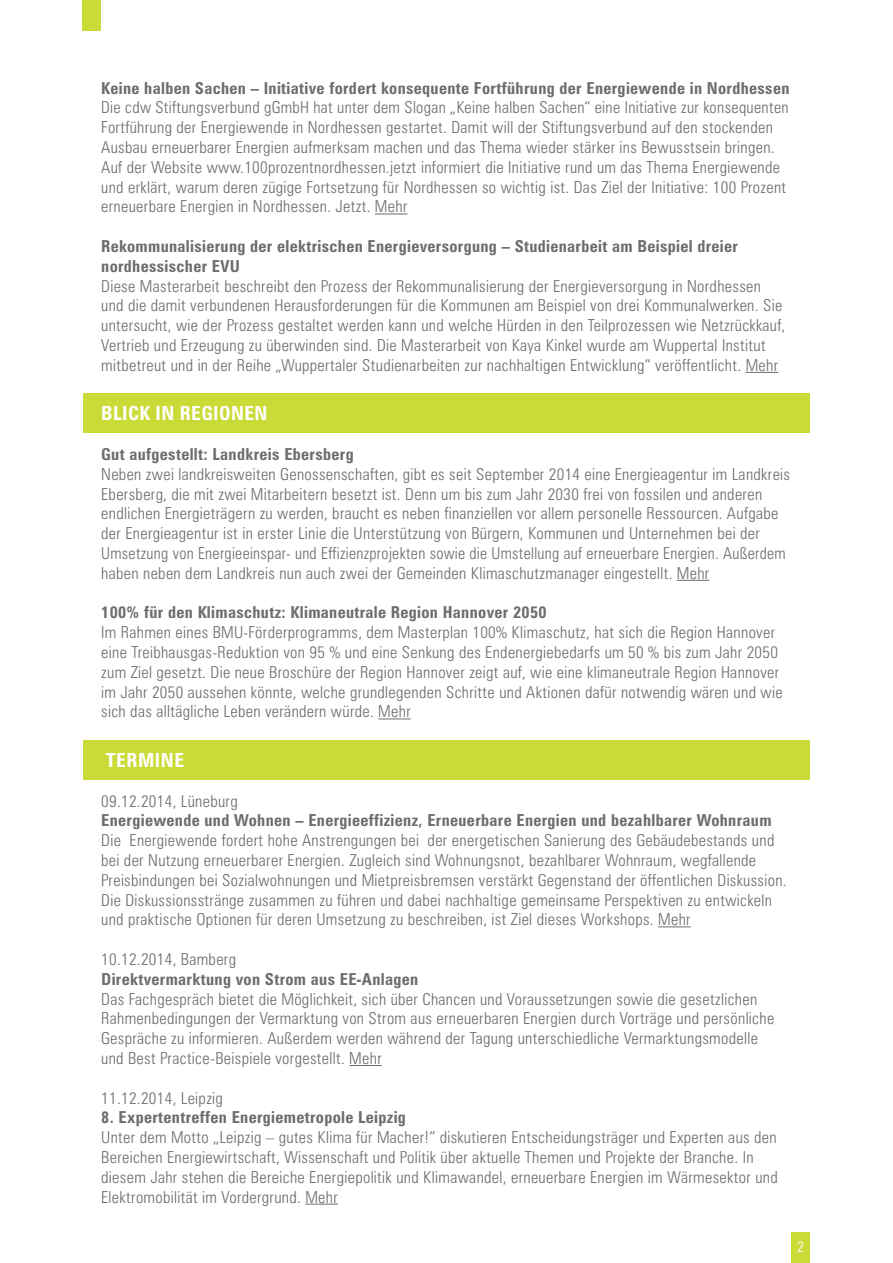
<style>
.page{position:relative;width:893px;height:1263px;background:#fff}
.page>*{position:absolute;margin:0;border:0;box-sizing:border-box;transform-origin:0 0}
.t1{font:700 condensed 19.5px "Zurich BT";letter-spacing:.02em;color:#fff}
.t2{font:300 condensed 16.5px/19.8px "Zurich BT";letter-spacing:.02em;color:#6c6d70}
.t3{font:700 condensed 16.5px/19.8px "Zurich BT";letter-spacing:.02em;color:#6c6d70}
.t4{font:300 condensed 15px "Zurich BT";color:#fff}
</style>
<div class="page">
<div style="left:792px;top:1232px;width:18px;height:31px;background:#cadb37"></div>
<div style="left:83px;top:0;width:18px;height:31px;background:#cadb37"></div>
<div style="left:83px;top:393px;width:727px;height:40px;background:#cadb37"></div>
<div style="left:83px;top:740px;width:727px;height:40px;background:#cadb37"></div>
<hr style="left:375px;top:214px;width:32px;height:1px;background:#6c6d70">
<hr style="left:746px;top:372px;width:32px;height:1px;background:#6c6d70">
<hr style="left:677px;top:580px;width:32px;height:1px;background:#6c6d70">
<hr style="left:378px;top:719px;width:33px;height:1px;background:#6c6d70">
<hr style="left:658px;top:926px;width:33px;height:1px;background:#6c6d70">
<hr style="left:349px;top:1065px;width:33px;height:1px;background:#6c6d70">
<hr style="left:305px;top:1204px;width:33px;height:1px;background:#6c6d70">
<p class="t3" style="left:101px;top:78px;width:690px">Keine halben Sachen – Initiative fordert konsequente Fortführung der Energiewende in Nordhessen</p>
<p class="t2" style="left:101px;top:98px;width:689px">Die cdw Stiftungsverbund gGmbH hat unter dem Slogan „Keine halben Sachen“ eine Initiative zur konsequenten Fortführung der Energiewende in Nordhessen gestartet. Damit will der Stiftungsverbund auf den stockenden Ausbau erneuerbarer Energien aufmerksam machen und das Thema wieder stärker ins Bewusstsein bringen.<br>Auf der Website www.100prozentnordhessen.jetzt informiert die Initiative rund um das Thema Energiewende und erklärt, warum deren zügige Fortsetzung für Nordhessen so wichtig ist. Das Ziel der Initiative: 100 Prozent erneuerbare Energien in Nordhessen. Jetzt. Mehr</p>
<p class="t3" style="left:101px;top:236px;width:638px">Rekommunalisierung der elektrischen Energieversorgung – Studienarbeit am Beispiel dreier nordhessischer EVU</p>
<p class="t2" style="left:101px;top:276px;width:686px">Diese Masterarbeit beschreibt den Prozess der Rekommunalisierung der Energieversorgung in Nordhessen und die damit verbundenen Herausforderungen für die Kommunen am Beispiel von drei Kommunalwerken. Sie untersucht, wie der Prozess gestaltet werden kann und welche Hürden in den Teilprozessen wie Netzrückkauf, Vertrieb und Erzeugung zu überwinden sind. Die Masterarbeit von Kaya Kinkel wurde am Wuppertal Institut mitbetreut und in der Reihe „Wuppertaler Studienarbeiten zur nachhaltigen Entwicklung“ veröffentlicht. Mehr</p>
<p class="t1" style="left:101px;top:401px;width:168px">BLICK IN REGIONEN</p>
<p class="t3" style="left:101px;top:444px;width:254px">Gut aufgestellt: Landkreis Ebersberg</p>
<p class="t2" style="left:101px;top:464px;width:690px">Neben zwei landkreisweiten Genossenschaften, gibt es seit September 2014 eine Energieagentur im Landkreis Ebersberg, die mit zwei Mitarbeitern besetzt ist. Denn um bis zum Jahr 2030 frei von fossilen und anderen endlichen Energieträgern zu werden, braucht es neben finanziellen vor allem personelle Ressourcen. Aufgabe der Energieagentur ist in erster Linie die Unterstützung von Bürgern, Kommunen und Unternehmen bei der Umsetzung von Energieeinspar- und Effizienzprojekten sowie die Umstellung auf erneuerbare Energien. Außerdem haben neben dem Landkreis nun auch zwei der Gemeinden Klimaschutzmanager eingestellt. Mehr</p>
<p class="t3" style="left:101px;top:602px;width:447px">100% für den Klimaschutz: Klimaneutrale Region Hannover 2050</p>
<p class="t2" style="left:101px;top:622px;width:683px">Im Rahmen eines BMU-Förderprogramms, dem Masterplan 100% Klimaschutz, hat sich die Region Hannover eine Treibhausgas-Reduktion von 95 % und eine Senkung des Endenergiebedarfs um 50 % bis zum Jahr 2050 zum Ziel gesetzt. Die neue Broschüre der Region Hannover zeigt auf, wie eine klimaneutrale Region Hannover im Jahr 2050 aussehen könnte, welche grundlegenden Schritte und Aktionen dafür notwendig wären und wie sich das alltägliche Leben verändern würde. Mehr</p>
<p class="t1" style="left:106px;top:748px;width:80px">TERMINE</p>
<p class="t2" style="left:101px;top:791px;width:138px">09.12.2014, Lüneburg</p>
<p class="t3" style="left:101px;top:810px;width:672px">Energiewende und Wohnen – Energieeffizienz, Erneuerbare Energien und bezahlbarer Wohnraum</p>
<p class="t2" style="left:101px;top:830px;width:687px">Die Energiewende fordert hohe Anstrengungen bei der energetischen Sanierung des Gebäudebestands und bei der Nutzung erneuerbarer Energien. Zugleich sind Wohnungsnot, bezahlbarer Wohnraum, wegfallende Preisbindungen bei Sozialwohnungen und Mietpreisbremsen verstärkt Gegenstand der öffentlichen Diskussion.<br>Die Diskussionsstränge zusammen zu führen und dabei nachhaltige gemeinsame Perspektiven zu entwickeln und praktische Optionen für deren Umsetzung zu beschreiben, ist Ziel dieses Workshops. Mehr</p>
<p class="t2" style="left:101px;top:949px;width:136px">10.12.2014, Bamberg</p>
<p class="t3" style="left:101px;top:969px;width:318px">Direktvermarktung von Strom aus EE-Anlagen</p>
<p class="t2" style="left:101px;top:989px;width:675px">Das Fachgespräch bietet die Möglichkeit, sich über Chancen und Voraussetzungen sowie die gesetzlichen Rahmenbedingungen der Vermarktung von Strom aus erneuerbaren Energien durch Vorträge und persönliche Gespräche zu informieren. Außerdem werden während der Tagung unterschiedliche Vermarktungsmodelle und Best Practice-Beispiele vorgestellt. Mehr</p>
<p class="t2" style="left:101px;top:1088px;width:123px">11.12.2014, Leipzig</p>
<p class="t3" style="left:101px;top:1107px;width:306px">8. Expertentreffen Energiemetropole Leipzig</p>
<p class="t2" style="left:101px;top:1127px;width:678px">Unter dem Motto „Leipzig – gutes Klima für Macher!“ diskutieren Entscheidungsträger und Experten aus den Bereichen Energiewirtschaft, Wissenschaft und Politik über aktuelle Themen und Projekte der Branche. In diesem Jahr stehen die Bereiche Energiepolitik und Klimawandel, erneuerbare Energien im Wärmesektor und Elektromobilität im Vordergrund. Mehr</p>
<p class="t4" style="left:797px;top:1237px;width:8px">2</p>
</div>
